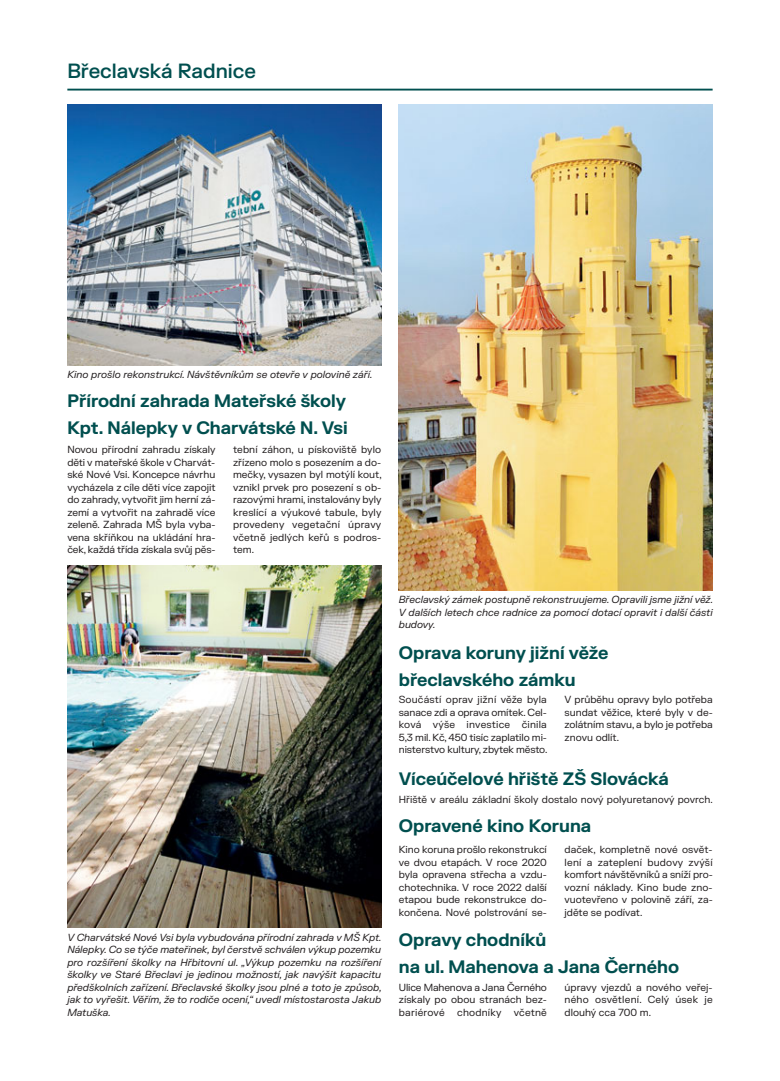
<style>
.page{position:relative;width:780px;height:1081px;background:#fff}
.page>*{position:absolute;margin:0;border:0;box-sizing:border-box;transform-origin:0 0}
.t1{font:500 20px "FK Grotesk";color:#004f4f}
.t2{font:700 17.5px/27.5px "FK Grotesk";color:#004f4f}
.t3{font:10px/12.5px "FK Grotesk";color:#231f20;text-align:justify}
.t4{font:italic 10px/12.5px "FK Grotesk";color:#231f20;text-align:justify}
.t5{font:10px "FK Grotesk";letter-spacing:.02em;color:#231f20}
</style>
<div class="page">
<hr style="left:67px;top:89px;width:645px;height:2px;background:#004f4f">
<img style="left:67px;top:566px;width:314px;height:362px">
<img style="left:67px;top:104px;width:314px;height:261px">
<img style="left:399px;top:104px;width:313px;height:487px">
<h1 class="t1" style="left:67px;top:59px;width:190px">Břeclavská Radnice</h1>
<p class="t4" style="left:67px;top:369px;width:306px">Kino prošlo rekonstrukcí. Návštěvníkům se otevře v polovině září.</p>
<h2 class="t2" style="left:67px;top:388px;width:282px">Přírodní zahrada Mateřské školy<br>Kpt. Nálepky v Charvátské N. Vsi</h2>
<p class="t3" style="left:67px;top:444px;width:150px">Novou přírodní zahradu získaly děti v mateřské škole v Charvát&shy;ské Nové Vsi. Koncepce návrhu vycházela z cíle děti více zapojit do zahrady, vytvořit jim herní zá&shy;zemí a vytvořit na zahradě více zeleně. Zahrada MŠ byla vyba&shy;vena skříňkou na ukládání hra&shy;ček, každá třída získala svůj pěs-</p>
<p class="t3" style="left:233px;top:444px;width:150px">tební záhon, u pískoviště bylo zřízeno molo s posezením a do&shy;mečky, vysazen byl motýlí kout, vznikl prvek pro posezení s ob&shy;razovými hrami, instalovány byly kreslící a výukové tabule, byly provedeny vegetační úpravy včetně jedlých keřů s podros&shy;tem.</p>
<p class="t4" style="left:67px;top:932px;width:316px">V Charvátské Nové Vsi byla vybudována přírodní zahrada v MŠ Kpt.<br>Nálepky. Co se týče mateřinek, byl čerstvě schválen výkup pozemku pro rozšíření školky na Hřbitovní ul. „Výkup pozemku na rozšíření školky ve Staré Břeclavi je jedinou možností, jak navýšit kapacitu předškolních zařízení. Břeclavské školky jsou plné a toto je způsob, jak to vyřešit. Věřím, že to rodiče ocení,“ uvedl místostarosta Jakub Matuška.</p>
<p class="t4" style="left:399px;top:594px;width:316px">Břeclavský zámek postupně rekonstruujeme. Opravili jsme jižní věž.<br>V dalších letech chce radnice za pomocí dotací opravit i další části budovy.</p>
<h2 class="t2" style="left:399px;top:641px;width:211px">Oprava koruny jižní věže břeclavského zámku</h2>
<p class="t3" style="left:399px;top:694px;width:150px">Součástí oprav jižní věže byla sanace zdi a oprava omítek. Cel&shy;ková výše investice činila 5,3 mil. Kč, 450 tisíc zaplatilo mi&shy;nisterstvo kultury, zbytek město.</p>
<p class="t3" style="left:564px;top:694px;width:150px">V průběhu opravy bylo potřeba sundat věžice, které byly v de&shy;zolátním stavu, a bylo je potřeba znovu odlít.</p>
<h2 class="t2" style="left:399px;top:766px;width:271px">Víceúčelové hřiště ZŠ Slovácká</h2>
<p class="t3" style="left:399px;top:794px;width:315px">Hřiště v areálu základní školy dostalo nový polyuretanový povrch.</p>
<h2 class="t2" style="left:399px;top:814px;width:194px">Opravené kino Koruna</h2>
<p class="t3" style="left:399px;top:844px;width:150px">Kino koruna prošlo rekonstrukcí ve dvou etapách. V roce 2020 byla opravena střecha a vzdu&shy;chotechnika. V roce 2022 další etapou bude rekonstrukce do&shy;končena. Nové polstrování se-</p>
<p class="t3" style="left:564px;top:844px;width:150px">daček, kompletně nové osvět&shy;lení a zateplení budovy zvýší komfort návštěvníků a sníží pro&shy;vozní náklady. Kino bude zno&shy;vuotevřeno v polovině září, za&shy;jděte se podívat.</p>
<h2 class="t2" style="left:399px;top:927px;width:282px">Opravy chodníků<br>na ul. Mahenova a Jana Černého</h2>
<p class="t3" style="left:399px;top:982px;width:150px">Ulice Mahenova a Jana Černého získaly po obou stranách bez&shy;bariérové</p>
<p class="t5" style="left:457px;top:1008px;width:91px">chodníky včetně</p>
<p class="t3" style="left:564px;top:982px;width:150px">úpravy vjezdů a nového veřej&shy;ného osvětlení. Celý úsek je dlouhý cca 700 m.</p>
</div>
